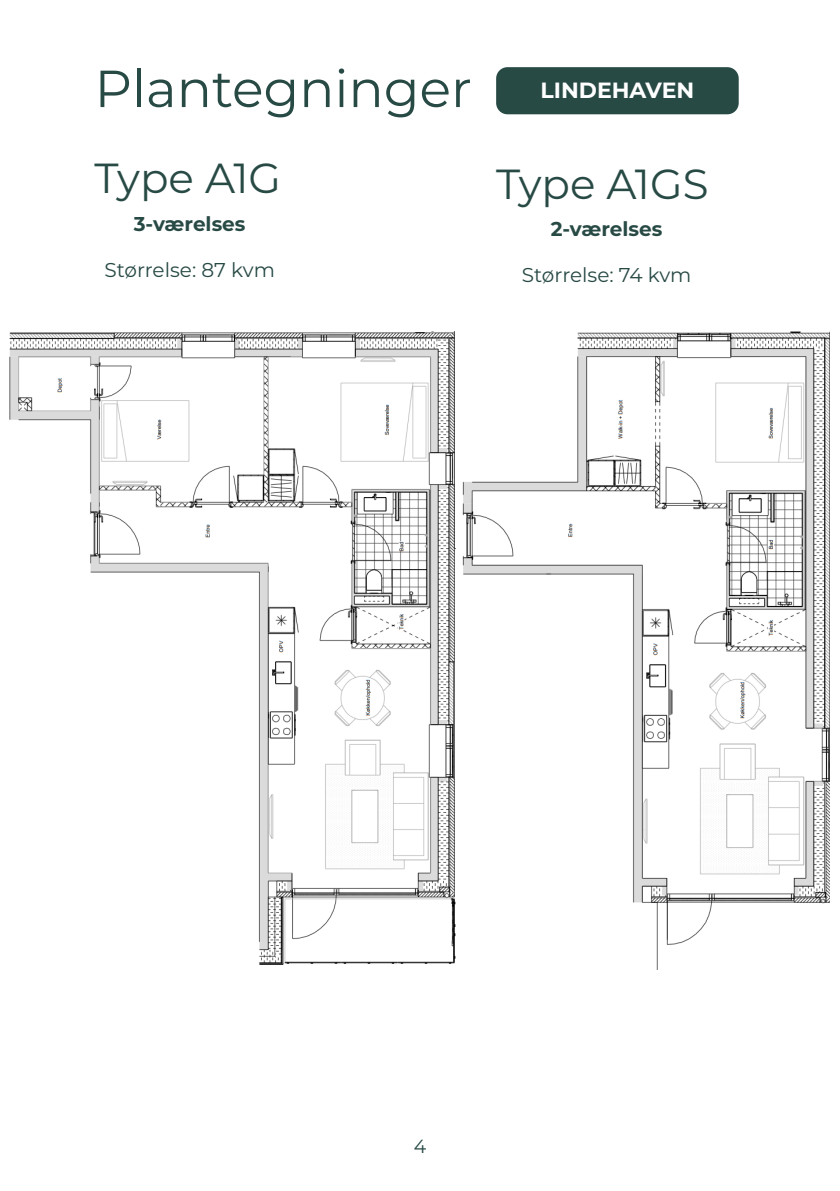
<style>
.page{position:relative;width:840px;height:1191px;background:#fff}
.page>*{position:absolute;margin:0;border:0;box-sizing:border-box;transform-origin:0 0}
.t1{font:52px "Montserrat";color:#284a45}
.t2{font:42px "Montserrat";color:#284a45}
.t3{font:700 22px "Montserrat";color:#fff}
.t4{font:20px "Montserrat";color:#284a45}
.t5{font:700 20px "Montserrat";color:#284a45}
.t6{font:19px "Montserrat";color:#284a45}
</style>
<div class="page">
<div style="left:496px;top:67px;width:242px;height:47px;background:#284a45;border-radius:11px"></div>
<img style="left:10px;top:332px;width:445px;height:632px">
<img style="left:462px;top:332px;width:367px;height:637px">
<p class="t1" style="left:94px;top:53px;width:378px">Plantegninger</p>
<p class="t3" style="left:540px;top:74px;width:155px">LINDEHAVEN</p>
<p class="t2" style="left:94px;top:149px;width:188px">Type A1G</p>
<p class="t2" style="left:496px;top:155px;width:214px">Type A1GS</p>
<p class="t5" style="left:134px;top:209px;width:113px">3-værelses</p>
<p class="t4" style="left:104px;top:256px;width:172px">Størrelse: 87 kvm</p>
<p class="t5" style="left:550px;top:214px;width:113px">2-værelses</p>
<p class="t4" style="left:521px;top:261px;width:171px">Størrelse: 74 kvm</p>
<p class="t6" style="left:413px;top:1132px;width:14px">4</p>
</div>
